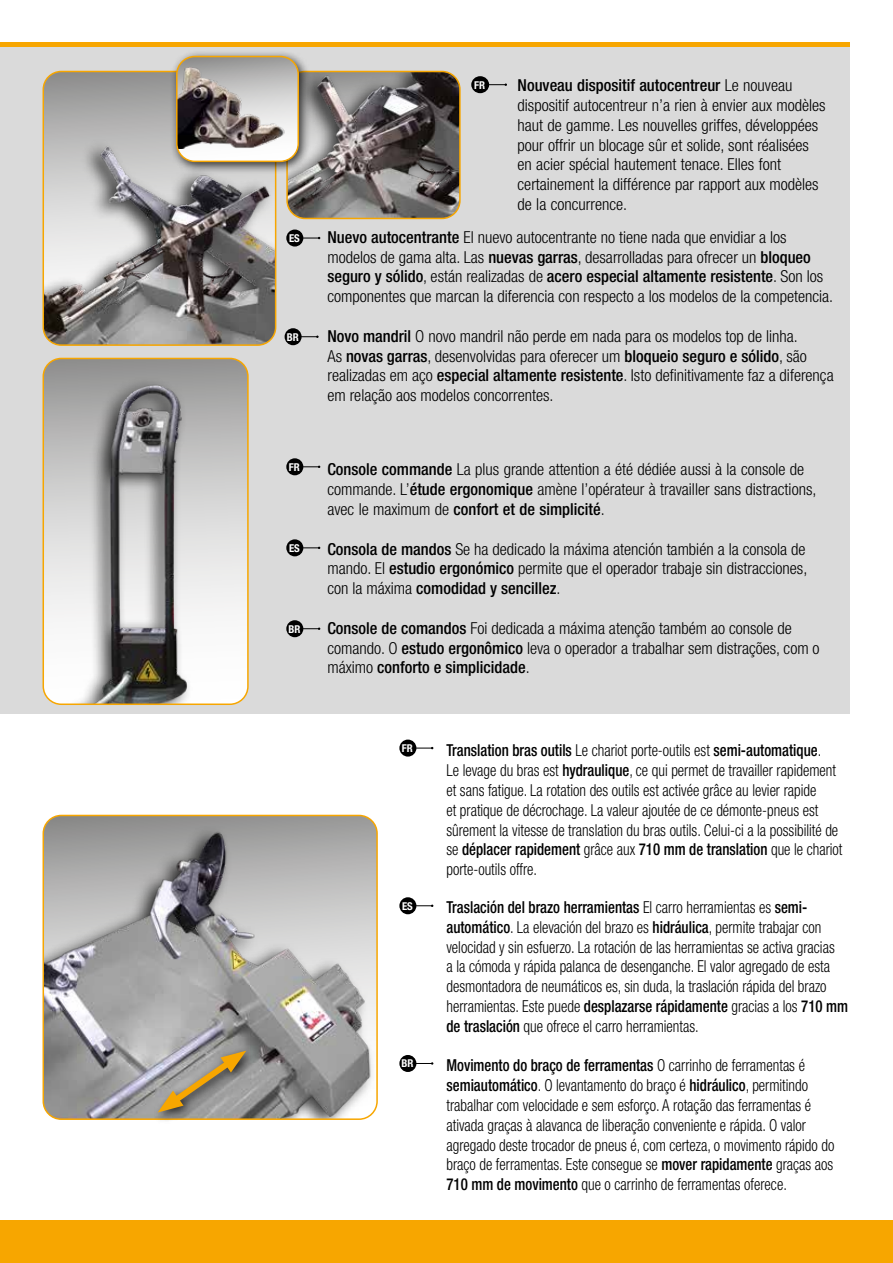
<style>
.page{position:relative;width:893px;height:1263px;background:#fff}
.page>*{position:absolute;margin:0;border:0;box-sizing:border-box;transform-origin:0 0}
.t1{font:300 condensed 16.5px/19.8px "Helvetica Neue LT Std";color:#000}
.t2{font:300 condensed 16.5px/19.8px "Helvetica Neue LT Std";color:#000;scale:.9 1}
.t3{font:700 condensed 10.8px "Helvetica Neue LT Std";color:#fff}
.s1{font-weight:500}
</style>
<div class="page">
<div style="left:0;top:42px;width:850px;height:1178px;background:#dadada"></div>
<div style="left:0;top:714px;width:893px;height:549px;background:#fff"></div>
<div style="left:0;top:1220px;width:893px;height:43px;background:#f7a600"></div>
<div style="left:0;top:42px;width:850px;height:5px;background:#f7a600"></div>
<img style="left:43px;top:821px;width:334px;height:298px">
<div style="left:43px;top:815px;width:335px;height:305px;border:2px solid #f7a600;border-radius:18px"></div>
<div style="left:153px;top:1045px;width:104px;height:78px;background:#000;opacity:.75"></div>
<svg style="left:158px;top:1051px;width:88px;height:61px;background:#a49880"></svg>
<svg style="left:43px;top:358px;width:203px;height:344px"></svg>
<img style="left:47px;top:375px;width:178px;height:329px">
<div style="left:43px;top:358px;width:206px;height:347px;border:2px solid #f7a600;border-radius:18px"></div>
<svg style="left:43px;top:71px;width:127px;height:67px;background:#a5a5a4"></svg>
<img style="left:43px;top:142px;width:233px;height:203px">
<div style="left:43px;top:71px;width:233px;height:275px;border:2px solid #f7a600;border-radius:18px"></div>
<div style="left:170px;top:50px;width:141px;height:124px;background:#000;opacity:.75"></div>
<svg style="left:177px;top:57px;width:283px;height:161px;background:#87827d"></svg>
<img style="left:177px;top:65px;width:112px;height:84px">
<div style="left:176px;top:56px;width:123px;height:106px;border:2px solid #f7a600;border-radius:18px"></div>
<svg style="left:416px;top:747px;width:17px;height:2px"></svg>
<div style="left:399px;top:739px;width:17px;height:17px;background:#000;border-radius:50%"></div>
<svg style="left:303px;top:466px;width:17px;height:2px"></svg>
<div style="left:286px;top:458px;width:17px;height:17px;background:#000;border-radius:50%"></div>
<svg style="left:489px;top:83px;width:18px;height:3px"></svg>
<div style="left:471px;top:76px;width:18px;height:17px;background:#000;border-radius:50%"></div>
<svg style="left:416px;top:904px;width:17px;height:3px"></svg>
<div style="left:399px;top:897px;width:17px;height:17px;background:#000;border-radius:50%"></div>
<svg style="left:303px;top:547px;width:17px;height:2px"></svg>
<div style="left:286px;top:539px;width:17px;height:17px;background:#000;border-radius:50%"></div>
<svg style="left:303px;top:237px;width:17px;height:2px"></svg>
<div style="left:286px;top:229px;width:17px;height:18px;background:#000;border-radius:50%"></div>
<svg style="left:416px;top:1062px;width:17px;height:3px"></svg>
<div style="left:399px;top:1055px;width:17px;height:17px;background:#000;border-radius:50%"></div>
<svg style="left:303px;top:627px;width:17px;height:3px"></svg>
<div style="left:286px;top:620px;width:17px;height:17px;background:#000;border-radius:50%"></div>
<svg style="left:302px;top:335px;width:17px;height:3px"></svg>
<div style="left:285px;top:328px;width:17px;height:17px;background:#000;border-radius:50%"></div>
<p class="t3" style="left:289px;top:231px;width:12px">ES</p>
<p class="t3" style="left:287px;top:330px;width:14px">BR</p>
<p class="t3" style="left:289px;top:460px;width:13px">FR</p>
<p class="t3" style="left:289px;top:541px;width:12px">ES</p>
<p class="t3" style="left:288px;top:622px;width:14px">BR</p>
<p class="t3" style="left:474px;top:78px;width:13px">FR</p>
<p class="t1" style="left:518px;top:75px;width:310px"><span class="s1">Nouveau dispositif autocentreur</span> Le nouveau dispositif autocentreur n’a rien à envier aux modèles haut de gamme. Les nouvelles griffes, développées pour offrir un blocage sûr et solide, sont réalisées en acier spécial hautement tenace. Elles font certainement la différence par rapport aux modèles de la concurrence.</p>
<p class="t1" style="left:327px;top:227px;width:507px"><span class="s1">Nuevo autocentrante</span> El nuevo autocentrante no tiene nada que envidiar a los modelos de gama alta. Las <span class="s1">nuevas garras</span>, desarrolladas para ofrecer un <span class="s1">bloqueo seguro y sólido</span>, están realizadas de <span class="s1">acero especial altamente resistente</span>. Son los componentes que marcan la diferencia con respecto a los modelos de la competencia.</p>
<p class="t1" style="left:327px;top:326px;width:508px"><span class="s1">Novo mandril</span> O novo mandril não perde em nada para os modelos top de linha.<br>As <span class="s1">novas garras</span>, desenvolvidas para oferecer um <span class="s1">bloqueio seguro e sólido</span>, são realizadas em aço <span class="s1">especial altamente resistente</span>. Isto definitivamente faz a diferença em relação aos modelos concorrentes.</p>
<p class="t1" style="left:327px;top:459px;width:490px"><span class="s1">Console commande</span> La plus grande attention a été dédiée aussi à la console de commande. L’<span class="s1">étude ergonomique</span> amène l’opérateur à travailler sans distractions, avec le maximum de <span class="s1">confort et de simplicité</span>.</p>
<p class="t1" style="left:327px;top:539px;width:481px;text-align:justify"><span class="s1">Consola de mandos</span> Se ha dedicado la máxima atención también a la consola de mando. El <span class="s1">estudio ergonómico</span> permite que el operador trabaje sin distracciones, con la máxima <span class="s1">comodidad y sencillez</span>.</p>
<p class="t1" style="left:327px;top:618px;width:494px"><span class="s1">Console de comandos</span> Foi dedicada a máxima atenção também ao console de comando. O <span class="s1">estudo ergonômico</span> leva o operador a trabalhar sem distrações, com o máximo <span class="s1">conforto e simplicidade</span>.</p>
<p class="t3" style="left:402px;top:741px;width:13px">FR</p>
<p class="t3" style="left:402px;top:899px;width:12px">ES</p>
<p class="t3" style="left:401px;top:1057px;width:14px">BR</p>
<p class="t2" style="left:446px;top:740px;width:442px"><span class="s1">Translation bras outils</span> Le chariot porte-outils est <span class="s1">semi-automatique</span>.<br>Le levage du bras est <span class="s1">hydraulique</span>, ce qui permet de travailler rapidement et sans fatigue. La rotation des outils est activée grâce au levier rapide<br>et pratique de décrochage. La valeur ajoutée de ce démonte-pneus est sûrement la vitesse de translation du bras outils. Celui-ci a la possibilité de se <span class="s1">déplacer rapidement</span> grâce aux <span class="s1">710 mm de translation</span> que le chariot porte-outils offre.</p>
<p class="t2" style="left:446px;top:897px;width:448px"><span class="s1">Traslación del brazo herramientas</span> El carro herramientas es <span class="s1">semi&shy;automático</span>. La elevación del brazo es <span class="s1">hidráulica</span>, permite trabajar con velocidad y sin esfuerzo. La rotación de las herramientas se activa gracias<br>a la cómoda y rápida palanca de desenganche. El valor agregado de esta desmontadora de neumáticos es, sin duda, la traslación rápida del brazo herramientas. Este puede <span class="s1">desplazarse rápidamente</span> gracias a los <span class="s1">710 mm de traslación</span> que ofrece el carro herramientas.</p>
<p class="t2" style="left:446px;top:1055px;width:432px"><span class="s1">Movimento do braço de ferramentas</span> O carrinho de ferramentas é <span class="s1">semiautomático</span>. O levantamento do braço é <span class="s1">hidráulico</span>, permitindo trabalhar com velocidade e sem esforço. A rotação das ferramentas é ativada graças à alavanca de liberação conveniente e rápida. O valor agregado deste trocador de pneus é, com certeza, o movimento rápido do braço de ferramentas. Este consegue se <span class="s1">mover rapidamente</span> graças aos <span class="s1">710 mm de movimento</span> que o carrinho de ferramentas oferece.</p>
</div>
